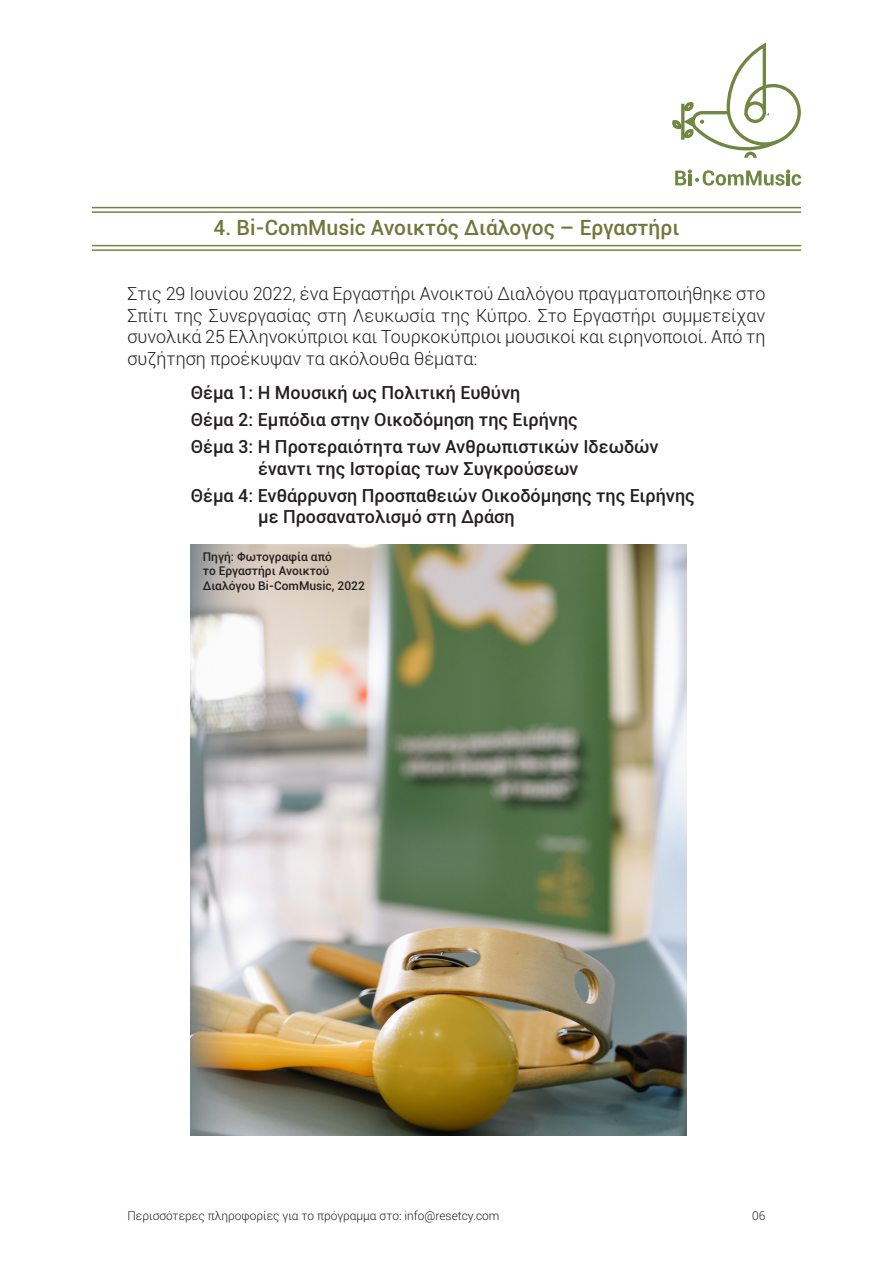
<style>
.page{position:relative;width:893px;height:1263px;background:#fff}
.page>*{position:absolute;margin:0;border:0;box-sizing:border-box;transform-origin:0 0}
.t1{font:500 21px "Roboto";color:#70773a}
.t2{font:300 18px/21.6px "Roboto";color:#231f20;text-align:justify}
.t3{font:500 18px "Roboto";color:#231f20}
.t4{font:500 12px/14.4px "Roboto";color:#231f20}
.t5{font:300 12px "Roboto";color:#231f20}
</style>
<div class="page">
<svg style="left:675px;top:169px;width:126px;height:17px"></svg>
<svg style="left:672px;top:43px;width:129px;height:115px"></svg>
<hr style="left:92px;top:207px;width:709px;height:1px;background:#708742">
<hr style="left:92px;top:245px;width:709px;height:1px;background:#708742">
<hr style="left:92px;top:249px;width:709px;height:2px;background:#708742">
<hr style="left:92px;top:211px;width:709px;height:2px;background:#708742">
<img style="left:191px;top:544px;width:495px;height:591px">
<p class="t1" style="left:214px;top:213px;width:467px">4. Bi-ComMusic Ανοικτός Διάλογος – Εργαστήρι</p>
<p class="t2" style="left:128px;top:282px;width:639px">Στις 29 Ιουνίου 2022, ένα Εργαστήρι Ανοικτού Διαλόγου πραγματοποιήθηκε στο Σπίτι της Συνεργασίας στη Λευκωσία της Κύπρο. Στο Εργαστήρι συμμετείχαν συνολικά 25 Ελληνοκύπριοι και Τουρκοκύπριοι μουσικοί και ειρηνοποιοί. Από τη συζήτηση προέκυψαν τα ακόλουθα θέματα:</p>
<p class="t3" style="left:191px;top:380px;width:331px">Θέμα 1: Η Μουσική ως Πολιτική Ευθύνη</p>
<p class="t3" style="left:191px;top:407px;width:388px">Θέμα 2: Εμπόδια στην Οικοδόμηση της Ειρήνης</p>
<p class="t3" style="left:191px;top:434px;width:469px">Θέμα 3: Η Προτεραιότητα των Ανθρωπιστικών Ιδεωδών</p>
<p class="t3" style="left:258px;top:456px;width:322px">έναντι της Ιστορίας των Συγκρούσεων</p>
<p class="t3" style="left:191px;top:483px;width:505px">Θέμα 4: Ενθάρρυνση Προσπαθειών Οικοδόμησης της Ειρήνης</p>
<p class="t3" style="left:258px;top:504px;width:258px">με Προσανατολισμό στη Δράση</p>
<p class="t4" style="left:203px;top:549px;width:163px">Πηγή: Φωτογραφία από<br>το Εργαστήρι Ανοικτού<br>Διαλόγου Bi-ComMusic, 2022</p>
<p class="t5" style="left:128px;top:1208px;width:373px">Περισσότερες πληροφορίες για το πρόγραμμα στο: info@resetcy.com</p>
<p class="t5" style="left:752px;top:1207px;width:15px">06</p>
</div>
